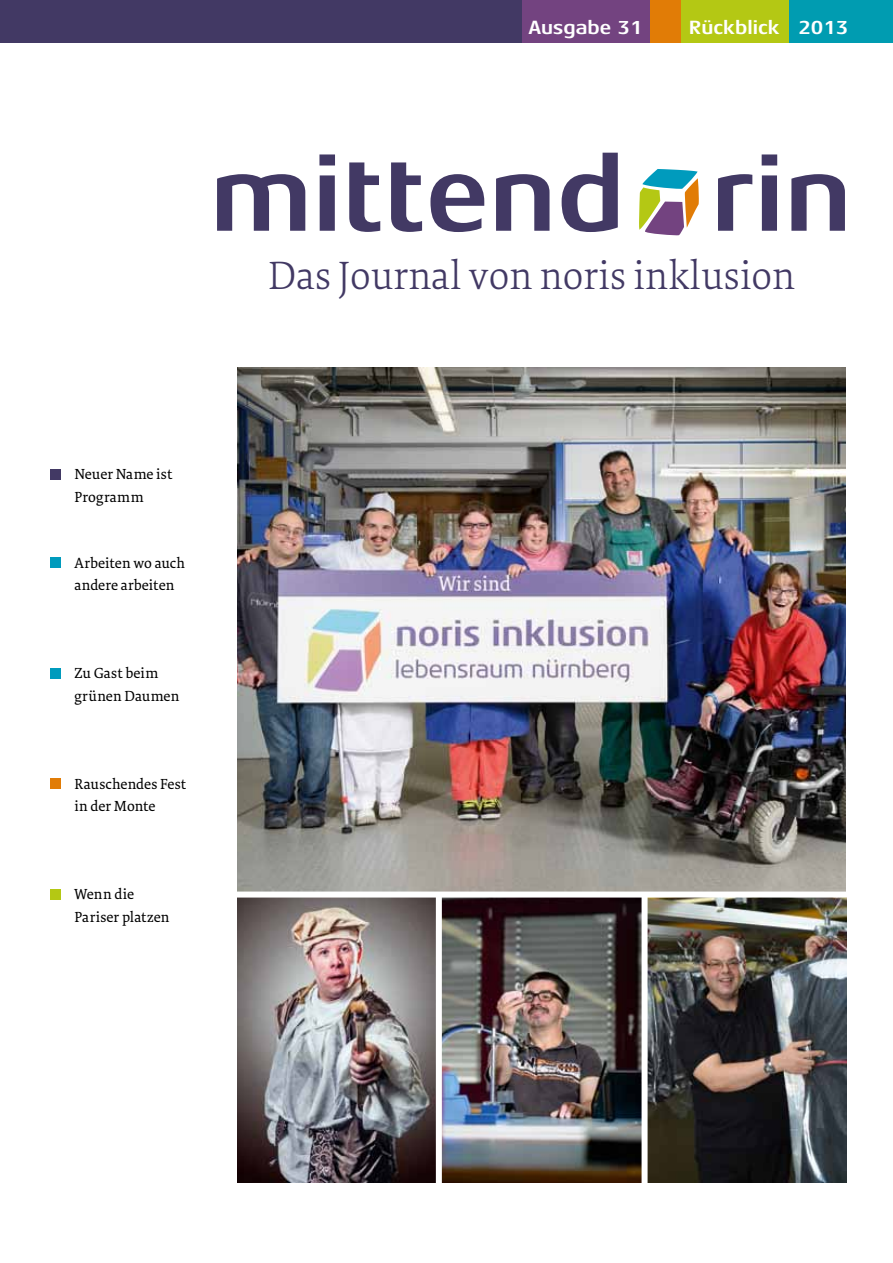
<style>
.page{position:relative;width:893px;height:1263px;background:#fff}
.page>*{position:absolute;margin:0;border:0;box-sizing:border-box;transform-origin:0 0}
.t1{font:700 108px "Aeonis LT Pro";color:#423964}
.t2{font:300 expanded 40.5px "Tundra OT";color:#423964}
.t3{font:700 19.5px "Aeonis LT Pro";color:#fff}
.t4{font:15px/22.5px "Tundra OT";letter-spacing:.01em;color:#000}
</style>
<div class="page">
<svg style="left:639px;top:169px;width:60px;height:66px"></svg>
<div style="left:522px;top:0;width:128px;height:43px;background:#734380"></div>
<div style="left:650px;top:0;width:32px;height:43px;background:#e17c06"></div>
<div style="left:682px;top:0;width:108px;height:43px;background:#b4c814"></div>
<div style="left:790px;top:0;width:103px;height:43px;background:#009cb1"></div>
<div style="left:0;top:0;width:522px;height:43px;background:#423964"></div>
<div style="left:50px;top:469px;width:10px;height:11px;background:#423964"></div>
<div style="left:50px;top:557px;width:10px;height:11px;background:#009bbd"></div>
<div style="left:50px;top:668px;width:10px;height:11px;background:#009bbd"></div>
<div style="left:50px;top:778px;width:10px;height:11px;background:#e17c06"></div>
<div style="left:50px;top:889px;width:10px;height:11px;background:#b4c814"></div>
<img style="left:237px;top:368px;width:609px;height:523px">
<img style="left:237px;top:897px;width:199px;height:285px">
<img style="left:442px;top:897px;width:404px;height:285px">
<div style="left:642px;top:893px;width:6px;height:295px;background:#fff"></div>
<h3 class="t3" style="left:528px;top:17px;width:116px">Ausgabe 31</h3>
<h3 class="t3" style="left:689px;top:17px;width:161px">Rückblick 2013</h3>
<h1 class="t1" style="left:210px;top:135px;width:644px">mittend rin</h1>
<h2 class="t2" style="left:268px;top:253px;width:529px">Das Journal von noris inklusion</h2>
<p class="t4" style="left:74px;top:464px;width:100px">Neuer Name ist<br>Programm</p>
<p class="t4" style="left:74px;top:552px;width:112px">Arbeiten wo auch andere arbeiten</p>
<p class="t4" style="left:74px;top:663px;width:106px">Zu Gast beim grünen Daumen</p>
<p class="t4" style="left:74px;top:773px;width:113px">Rauschendes Fest in der Monte</p>
<p class="t4" style="left:74px;top:884px;width:97px">Wenn die<br>Pariser platzen</p>
</div>
